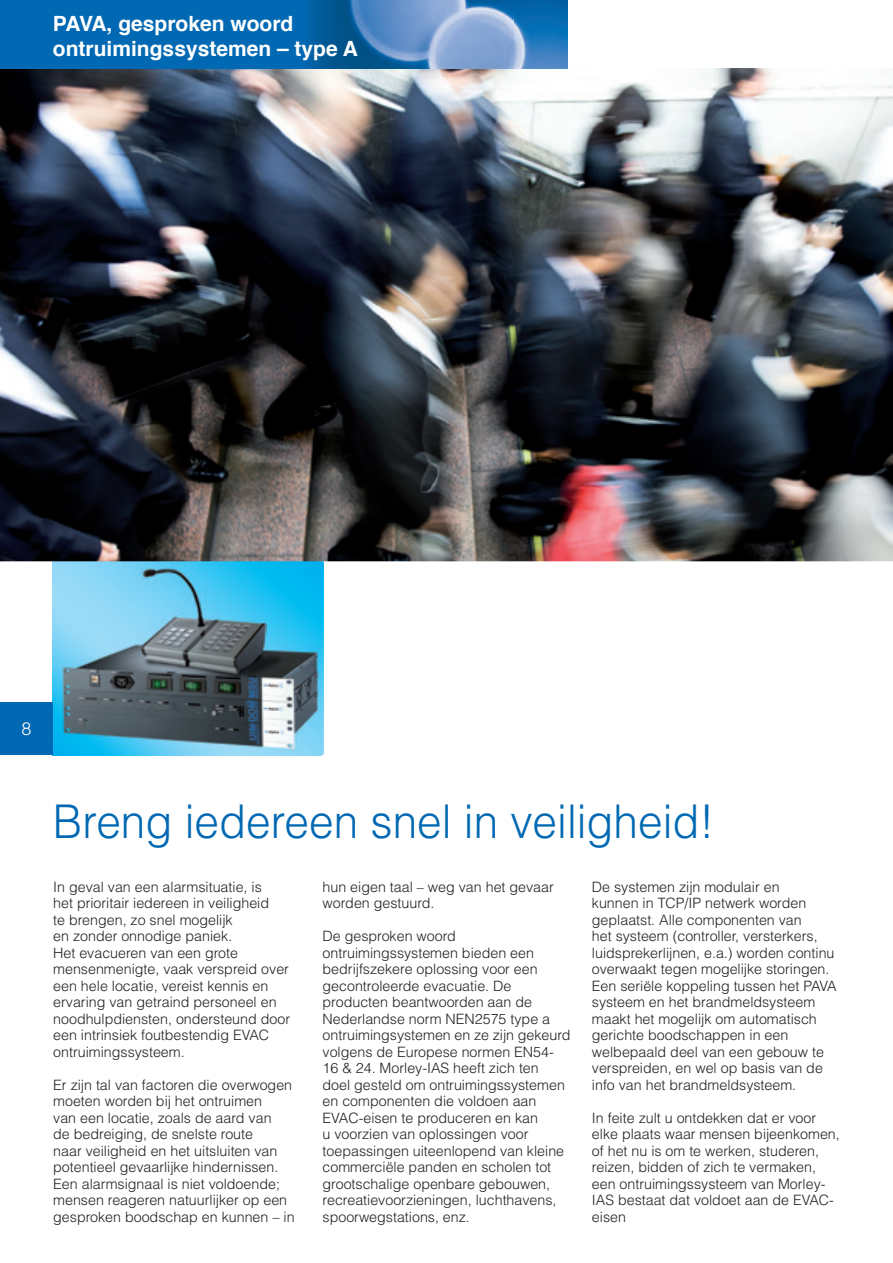
<style>
.page{position:relative;width:893px;height:1263px;background:#fff}
.page>*{position:absolute;margin:0;border:0;box-sizing:border-box;transform-origin:0 0}
.t1{font:300 46.5px "Helvetica";color:#0168b3;scale:.95 1}
.t2{font:700 21px/25.2px "Helvetica";color:#fff}
.t3{font:300 18px "Helvetica";color:#fff}
.t4{font:300 14.25px/16.5px "Helvetica";color:#231f20}
</style>
<div class="page">
<img style="left:53px;top:561px;width:268px;height:194px">
<img style="left:0;top:68px;width:893px;height:493px">
<div style="left:0;top:702px;width:53px;height:53px;background:#0168b3"></div>
<div style="left:0;top:0;width:567px;height:68px;background:#0168b3"></div>
<img style="left:310px;top:0;width:257px;height:68px">
<h2 class="t2" style="left:53px;top:11px;width:306px">PAVA, gesproken woord ontruimingssystemen – type A</h2>
<p class="t3" style="left:21px;top:718px;width:12px">8</p>
<h1 class="t1" style="left:53px;top:792px;width:698px">Breng iedereen snel in veiligheid!</h1>
<p class="t4" style="left:53px;top:878px;width:238px">In geval van een alarmsituatie, is<br>het prioritair iedereen in veiligheid<br>te brengen, zo snel mogelijk<br>en zonder onnodige paniek.<br>Het evacueren van een grote mensenmenigte, vaak verspreid over een hele locatie, vereist kennis en ervaring van getraind personeel en noodhulpdiensten, ondersteund door een intrinsiek foutbestendig EVAC ontruimingssysteem.</p>
<p class="t4" style="left:53px;top:1076px;width:243px">Er zijn tal van factoren die overwogen moeten worden bij het ontruimen<br>van een locatie, zoals de aard van<br>de bedreiging, de snelste route<br>naar veiligheid en het uitsluiten van potentieel gevaarlijke hindernissen.<br>Een alarmsignaal is niet voldoende; mensen reageren natuurlijker op een gesproken boodschap en kunnen – in</p>
<p class="t4" style="left:323px;top:878px;width:233px">hun eigen taal – weg van het gevaar worden gestuurd.</p>
<p class="t4" style="left:323px;top:927px;width:250px">De gesproken woord ontruimingssystemen bieden een bedrijfszekere oplossing voor een gecontroleerde evacuatie. De producten beantwoorden aan de<br>Nederlandse norm NEN2575 type a ontruimingsystemen en ze zijn gekeurd volgens de Europese normen EN54-<br>16 &amp; 24. Morley-IAS heeft zich ten<br>doel gesteld om ontruimingssystemen en componenten die voldoen aan<br>EVAC-eisen te produceren en kan<br>u voorzien van oplossingen voor toepassingen uiteenlopend van kleine commerciële panden en scholen tot grootschalige openbare gebouwen, recreatievoorzieningen, luchthavens, spoorwegstations, enz.</p>
<p class="t4" style="left:592px;top:878px;width:246px">De systemen zijn modulair en<br>kunnen in TCP/IP netwerk worden geplaatst. Alle componenten van<br>het systeem (controller, versterkers, luidsprekerlijnen, e.a.) worden continu overwaakt tegen mogelijke storingen.<br>Een seriële koppeling tussen het PAVA systeem en het brandmeldsysteem maakt het mogelijk om automatisch gerichte boodschappen in een welbepaald deel van een gebouw te verspreiden, en wel op basis van de info van het brandmeldsysteem.</p>
<p class="t4" style="left:592px;top:1109px;width:249px">In feite zult u ontdekken dat er voor elke plaats waar mensen bijeenkomen, of het nu is om te werken, studeren, reizen, bidden of zich te vermaken, een ontruimingssysteem van Morley-<br>IAS bestaat dat voldoet aan de EVAC&shy;eisen</p>
</div>
